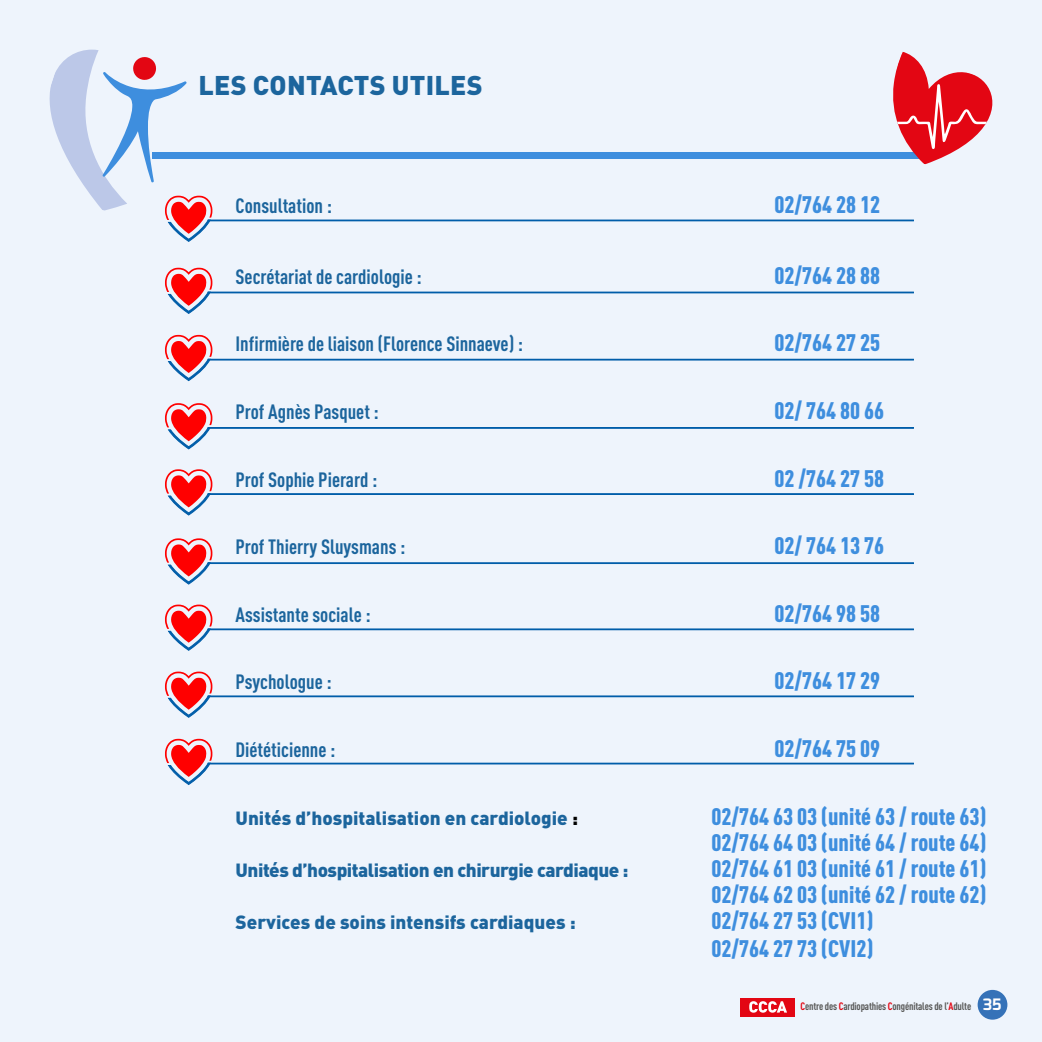
<style>
.page{position:relative;width:1042px;height:1042px;background:#eef4fc}
.page>*{position:absolute;margin:0;border:0;box-sizing:border-box;transform-origin:0 0}
.t1{font:900 26.78px "DINOT";letter-spacing:.01em;color:#1c659d}
.t2{font:900 condensed 23.62px/25.9px "DINOT";color:#3e8ede}
.t3{font:700 condensed 20.47px "DINOT";color:#1c659d}
.t4{font:900 18.9px "DINOT";letter-spacing:-.005em;color:#1c659d}
.t5{font:700 condensed 10.67px "DINOT";letter-spacing:-.015em;color:#575756}
.s1{color:#000}
.s2{color:#e30613}
.s3{font-family:"Exo";font-stretch:normal;font-size:15.75px;color:#fff}
</style>
<div class="page">
<div style="left:977px;top:990px;width:30px;height:29px;background:#3572b8;border-radius:50%"></div>
<div style="left:741px;top:997px;width:54px;height:19px;background:#e30613"></div>
<svg style="left:749px;top:1001px;width:38px;height:11px"></svg>
<div style="left:152px;top:153px;width:771px;height:6px;background:#3e8ede"></div>
<svg style="left:890px;top:52px;width:103px;height:112px"></svg>
<svg style="left:49px;top:50px;width:163px;height:192px"></svg>
<div style="left:208px;top:220px;width:706px;height:1px;border:1px solid #005da9"></div>
<svg style="left:165px;top:268px;width:47px;height:46px"></svg>
<div style="left:208px;top:292px;width:706px;height:1px;border:1px solid #005da9"></div>
<svg style="left:165px;top:335px;width:47px;height:47px"></svg>
<div style="left:208px;top:359px;width:706px;height:1px;border:1px solid #005da9"></div>
<svg style="left:165px;top:403px;width:47px;height:47px"></svg>
<div style="left:208px;top:427px;width:706px;height:2px;border:1px solid #005da9"></div>
<svg style="left:165px;top:469px;width:47px;height:47px"></svg>
<div style="left:208px;top:493px;width:706px;height:2px;border:1px solid #005da9"></div>
<svg style="left:165px;top:538px;width:47px;height:47px"></svg>
<div style="left:208px;top:562px;width:706px;height:2px;border:1px solid #005da9"></div>
<svg style="left:165px;top:604px;width:47px;height:47px"></svg>
<div style="left:208px;top:628px;width:706px;height:2px;border:1px solid #005da9"></div>
<svg style="left:165px;top:671px;width:47px;height:47px"></svg>
<div style="left:208px;top:695px;width:706px;height:2px;border:1px solid #005da9"></div>
<svg style="left:165px;top:739px;width:47px;height:46px"></svg>
<div style="left:208px;top:763px;width:706px;height:1px;border:1px solid #005da9"></div>
<p class="t1" style="left:199px;top:67px;width:285px">Les contacts utiles</p>
<p class="t3" style="left:236px;top:193px;width:98px">Consultation :</p>
<p class="t2" style="left:774px;top:191px;width:107px">02/764 28 12</p>
<p class="t3" style="left:236px;top:264px;width:188px">Secrétariat de cardiologie :</p>
<p class="t2" style="left:774px;top:262px;width:107px">02/764 28 88</p>
<p class="t3" style="left:236px;top:332px;width:289px">Infirmière de liaison (Florence Sinnaeve) :</p>
<p class="t2" style="left:774px;top:330px;width:107px">02/764 27 25</p>
<p class="t3" style="left:236px;top:399px;width:145px">Prof Agnès Pasquet :</p>
<p class="t2" style="left:774px;top:397px;width:111px">02/ 764 80 66</p>
<p class="t3" style="left:236px;top:467px;width:143px">Prof Sophie Pierard :</p>
<p class="t2" style="left:774px;top:465px;width:111px">02 /764 27 58</p>
<p class="t3" style="left:236px;top:534px;width:171px">Prof Thierry Sluysmans :</p>
<p class="t2" style="left:774px;top:532px;width:111px">02/ 764 13 76</p>
<p class="t3" style="left:236px;top:602px;width:137px">Assistante sociale :</p>
<p class="t2" style="left:774px;top:600px;width:107px">02/764 98 58</p>
<p class="t3" style="left:236px;top:669px;width:98px">Psychologue :</p>
<p class="t2" style="left:774px;top:667px;width:107px">02/764 17 29</p>
<p class="t3" style="left:236px;top:737px;width:101px">Diététicienne :</p>
<p class="t2" style="left:774px;top:735px;width:107px">02/764 75 09</p>
<p class="t4" style="left:236px;top:805px;width:344px">Unités d’hospitalisation en cardiologie <span class="s1">:</span></p>
<p class="t2" style="left:711px;top:803px;width:276px">02/764 63 03 (unité 63 / route 63)<br>02/764 64 03 (unité 64 / route 64)</p>
<p class="t4" style="left:236px;top:857px;width:394px">Unités d’hospitalisation en chirurgie cardiaque :</p>
<p class="t2" style="left:711px;top:855px;width:276px">02/764 61 03 (unité 61 / route 61)<br>02/764 62 03 (unité 62 / route 62)</p>
<p class="t4" style="left:236px;top:909px;width:342px">Services de soins intensifs cardiaques :</p>
<p class="t2" style="left:711px;top:905px;width:163px;line-height:28.9px">02/764 27 53 (CVI1)<br>02/764 27 73 (CVI2)</p>
<p class="t5" style="left:800px;top:1000px;width:203px"><span class="s2">C</span>entre des <span class="s2">C</span>ardiopathies <span class="s2">C</span>ongénitales de l’<span class="s2">A</span>dulte <span class="s3">35</span></p>
</div>
